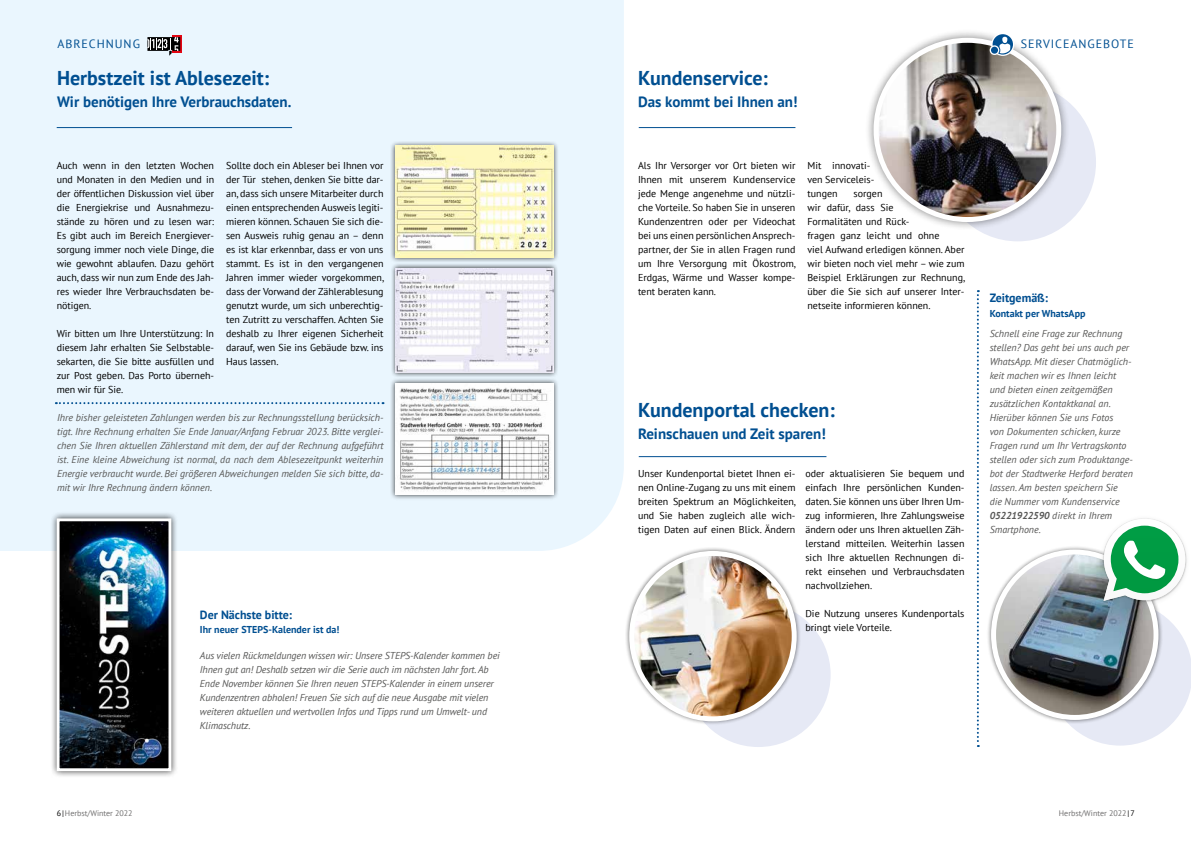
<style>
.page{position:relative;width:1191px;height:842px;background:#fff}
.page>*{position:absolute;margin:0;border:0;box-sizing:border-box;transform-origin:0 0}
.t1{font:700 20px "PT Sans";color:#004f91}
.t2{font:700 15px "PT Sans";color:#004f91}
.t3{font:700 12px "PT Sans";color:#004f91}
.t4{font:12px "PT Sans";letter-spacing:.08em;color:#004f91}
.t5{font:10px/14px "PT Sans";color:#000;text-align:justify}
.t6{font:italic 10px/14px "PT Sans";color:#575756}
.t7{font:700 10px "PT Sans";color:#004f91}
.t8{font:8px "PT Sans";color:#706f6f}
.s1{font-weight:700}
.s2{color:#000}
</style>
<div class="page">
<div style="left:0;top:0;width:624px;height:551px;background:#eaf6fe"></div>
<div style="left:939px;top:83px;width:157px;height:158px;background:#e6e9f5;border-radius:50%"></div>
<hr style="left:639px;top:456px;width:187px;height:1px;background:#004f91">
<hr style="left:639px;top:127px;width:156px;height:1px;background:#004f91">
<hr style="left:57px;top:127px;width:235px;height:1px;background:#004f91">
<div style="left:864px;top:29px;width:206px;height:202px;background:#000;opacity:.5"></div>
<img style="left:876px;top:40px;width:182px;height:179px">
<div style="left:873px;top:38px;width:188px;height:184px;border:5px solid #fff;border-radius:50%"></div>
<div style="left:986px;top:545px;width:177px;height:179px;background:#000;opacity:.5"></div>
<img style="left:993px;top:552px;width:54px;height:165px">
<svg style="left:1047px;top:519px;width:144px;height:227px"></svg>
<svg style="left:977px;top:290px;width:2px;height:457px"></svg>
<div style="left:50px;top:512px;width:128px;height:266px;background:#000;opacity:.75"></div>
<img style="left:61px;top:522px;width:106px;height:245px">
<div style="left:57px;top:518px;width:114px;height:253px;border:3px solid #fff"></div>
<div style="left:686px;top:602px;width:144px;height:145px;background:#e6e9f5;border-radius:50%"></div>
<div style="left:625px;top:547px;width:176px;height:179px;background:#000;opacity:.5"></div>
<img style="left:632px;top:553px;width:162px;height:166px">
<div style="left:629px;top:551px;width:167px;height:170px;border:5px solid #fff;border-radius:50%"></div>
<svg style="left:173px;top:35px;width:9px;height:18px"></svg>
<svg style="left:147px;top:37px;width:33px;height:19px"></svg>
<div style="left:390px;top:140px;width:168px;height:123px;background:#000;opacity:.75"></div>
<img style="left:395px;top:146px;width:158px;height:112px">
<div style="left:390px;top:378px;width:168px;height:122px;background:#000;opacity:.75"></div>
<img style="left:395px;top:383px;width:158px;height:112px">
<div style="left:390px;top:263px;width:168px;height:115px;background:#000;opacity:.75"></div>
<img style="left:395px;top:268px;width:158px;height:105px">
<svg style="left:56px;top:402px;width:327px;height:2px"></svg>
<svg style="left:989px;top:33px;width:25px;height:23px"></svg>
<p class="t4" style="left:57px;top:36px;width:84px">ABRECHNUNG</p>
<p class="t4" style="left:1020px;top:36px;width:115px">SERVICEANGEBOTE</p>
<h1 class="t1" style="left:57px;top:65px;width:214px">Herbstzeit ist Ablesezeit:</h1>
<h2 class="t2" style="left:57px;top:92px;width:236px">Wir benötigen Ihre Verbrauchsdaten.</h2>
<p class="t5" style="left:57px;top:158px;width:159px">Auch wenn in den letzten Wochen und Monaten in den Medien und in der öffentlichen Diskussion viel über die Energiekrise und Ausnahmezu&shy;stände zu hören und zu lesen war:<br>Es gibt auch im Bereich Energiever&shy;sorgung immer noch viele Dinge, die wie gewohnt ablaufen. Dazu gehört auch, dass wir nun zum Ende des Jah&shy;res wieder Ihre Verbrauchsdaten be&shy;nötigen.</p>
<p class="t5" style="left:57px;top:326px;width:159px">Wir bitten um Ihre Unterstützung: In diesem Jahr erhalten Sie Selbstable&shy;sekarten, die Sie bitte ausfüllen und zur Post geben. Das Porto überneh&shy;men wir für Sie.</p>
<p class="t5" style="left:226px;top:158px;width:160px">Sollte doch ein Ableser bei Ihnen vor der Tür stehen, denken Sie bitte dar&shy;an, dass sich unsere Mitarbeiter durch einen entsprechenden Ausweis legiti&shy;mieren können. Schauen Sie sich die&shy;sen Ausweis ruhig genau an – denn es ist klar erkennbar, dass er von uns stammt. Es ist in den vergangenen Jahren immer wieder vorgekommen, dass der Vorwand der Zählerablesung genutzt wurde, um sich unberechtig&shy;ten Zutritt zu verschaffen. Achten Sie deshalb zu Ihrer eigenen Sicherheit darauf, wen Sie ins Gebäude bzw. ins Haus lassen.</p>
<p class="t6" style="left:57px;top:410px;width:328px;text-align:justify">Ihre bisher geleisteten Zahlungen werden bis zur Rechnungsstellung berücksich&shy;tigt. Ihre Rechnung erhalten Sie Ende Januar/Anfang Februar 2023. Bitte verglei&shy;chen Sie Ihren aktuellen Zählerstand mit dem, der auf der Rechnung aufgeführt ist. Eine kleine Abweichung ist normal, da nach dem Ablesezeitpunkt weiterhin Energie verbraucht wurde. Bei größeren Abweichungen melden Sie sich bitte, da&shy;mit wir Ihre Rechnung ändern können.</p>
<p class="t3" style="left:200px;top:607px;width:94px">Der Nächste bitte:</p>
<p class="t7" style="left:200px;top:623px;width:141px">Ihr neuer STEPS-Kalender ist da!</p>
<p class="t6" style="left:200px;top:648px;width:301px">Aus vielen Rückmeldungen wissen wir: Unsere STEPS-Kalender kommen bei Ihnen gut an! Deshalb setzen wir die Serie auch im nächsten Jahr fort. Ab Ende November können Sie Ihren neuen STEPS-Kalender in einem unserer Kundenzentren abholen! Freuen Sie sich auf die neue Ausgabe mit vielen weiteren aktuellen und wertvollen Infos und Tipps rund um Umwelt- und Klimaschutz.</p>
<h1 class="t1" style="left:638px;top:65px;width:131px">Kundenservice:</h1>
<h2 class="t2" style="left:638px;top:92px;width:161px">Das kommt bei Ihnen an!</h2>
<p class="t5" style="left:638px;top:158px;width:160px">Als Ihr Versorger vor Ort bieten wir Ihnen mit unserem Kundenservice jede Menge angenehme und nützli&shy;che Vorteile. So haben Sie in unseren Kundenzentren oder per Videochat bei uns einen persönlichen Ansprech&shy;partner, der Sie in allen Fragen rund um Ihre Versorgung mit Ökostrom, Erdgas, Wärme und Wasser kompe&shy;tent beraten kann.</p>
<p class="t5" style="left:807px;top:158px;width:68px;text-align:left">Mit innovati&shy;ven Serviceleis&shy;tungen</p>
<p class="t5" style="left:807px;top:186px;width:159px;text-align:left;text-indent:46px">sorgen<br>wir dafür, dass Sie<br>Formalitäten und Rück-<br>fragen ganz leicht und ohne<br>viel Aufwand erledigen können. Aber wir bieten noch viel mehr – wie zum<br>Beispiel Erklärungen zur Rechnung, über die Sie sich auf unserer Inter&shy;netseite informieren können.</p>
<h1 class="t1" style="left:638px;top:397px;width:198px">Kundenportal checken:</h1>
<h2 class="t2" style="left:638px;top:424px;width:189px">Reinschauen und Zeit sparen!</h2>
<p class="t5" style="left:638px;top:466px;width:160px">Unser Kundenportal bietet Ihnen ei&shy;nen Online-Zugang zu uns mit einem breiten Spektrum an Möglichkeiten, und Sie haben zugleich alle wich&shy;tigen Daten auf einen Blick. Ändern</p>
<p class="t5" style="left:805px;top:466px;width:161px">oder aktualisieren Sie bequem und einfach Ihre persönlichen Kunden&shy;daten. Sie können uns über Ihren Um&shy;zug informieren, Ihre Zahlungsweise ändern oder uns Ihren aktuellen Zäh&shy;lerstand mitteilen. Weiterhin lassen sich Ihre aktuellen Rechnungen di&shy;rekt einsehen und Verbrauchsdaten nachvollziehen.</p>
<p class="t5" style="left:805px;top:606px;width:160px">Die Nutzung unseres Kundenportals bringt viele Vorteile.</p>
<p class="t3" style="left:989px;top:290px;width:60px">Zeitgemäß:</p>
<p class="t7" style="left:989px;top:307px;width:97px">Kontakt per WhatsApp</p>
<p class="t6" style="left:989px;top:326px;width:145px">Schnell eine Frage zur Rechnung stellen? Das geht bei uns auch per<br>WhatsApp. Mit dieser Chatmöglich&shy;keit machen wir es Ihnen leicht und bieten einen zeitgemäßen zusätzlichen Kontaktkanal an.<br>Hierüber können Sie uns Fotos<br>von Dokumenten schicken, kurze<br>Fragen rund um Ihr Vertragskonto stellen oder sich zum Produktange&shy;bot der Stadtwerke Herford beraten lassen. Am besten speichern Sie<br>die Nummer vom Kundenservice<br><span class="s1">05221922590</span> direkt in Ihrem<br>Smartphone.</p>
<p class="t8" style="left:57px;top:808px;width:77px"><span class="s2">6|</span>Herbst/Winter 2022</p>
<p class="t8" style="left:1059px;top:808px;width:77px">Herbst/Winter 2022<span class="s2">|7</span></p>
</div>
